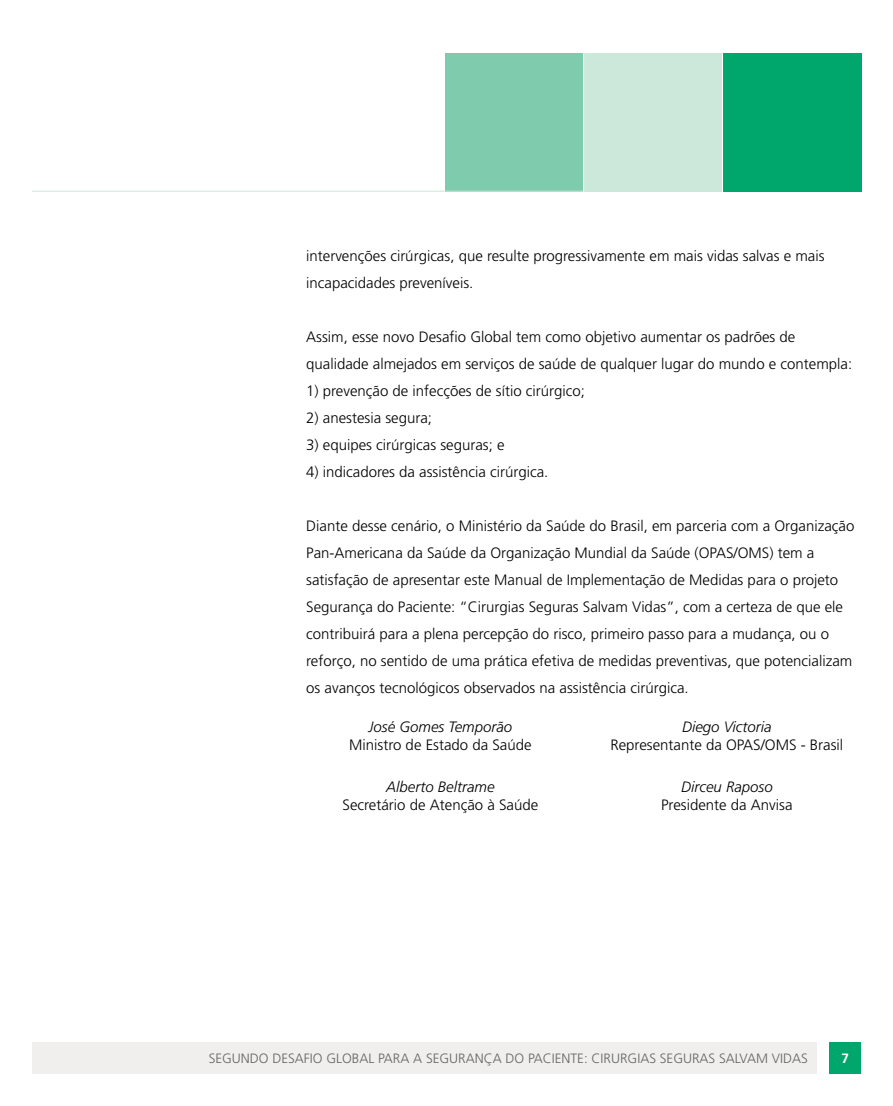
<style>
.page{position:relative;width:893px;height:1106px;background:#fff}
.page>*{position:absolute;margin:0;border:0;box-sizing:border-box;transform-origin:0 0}
.t1{font:300 15px/27px "Frutiger";color:#000}
.t2{font:italic 300 15px "Frutiger";color:#000}
.t3{font:300 13.5px "Frutiger";color:#636466}
.t4{font:700 13.5px "Frutiger";color:#fff}
</style>
<div class="page">
<div style="left:584px;top:53px;width:138px;height:138px;background:#cbe8db"></div>
<div style="left:445px;top:53px;width:138px;height:138px;background:#7fcbae"></div>
<div style="left:32px;top:1041px;width:784px;height:32px;background:#f0efed"></div>
<div style="left:829px;top:1041px;width:32px;height:32px;background:#00a76d"></div>
<hr style="left:32px;top:191px;width:829px;height:1px;background:#cbe8db">
<div style="left:723px;top:53px;width:138px;height:138px;background:#00a76d"></div>
<hr style="left:722px;top:53px;width:1px;height:139px;background:#fff">
<hr style="left:583px;top:53px;width:1px;height:139px;background:#fff">
<p class="t1" style="left:306px;top:242px;width:520px">intervenções cirúrgicas, que resulte progressivamente em mais vidas salvas e mais incapacidades preveníveis.</p>
<p class="t1" style="left:306px;top:323px;width:547px">Assim, esse novo Desafio Global tem como objetivo aumentar os padrões de qualidade almejados em serviços de saúde de qualquer lugar do mundo e contempla:</p>
<p class="t1" style="left:306px;top:377px;width:280px">1) prevenção de infecções de sítio cirúrgico;</p>
<p class="t1" style="left:306px;top:404px;width:127px">2) anestesia segura;</p>
<p class="t1" style="left:306px;top:431px;width:200px">3) equipes cirúrgicas seguras; e</p>
<p class="t1" style="left:306px;top:458px;width:244px">4) indicadores da assistência cirúrgica.</p>
<p class="t1" style="left:306px;top:512px;width:550px">Diante desse cenário, o Ministério da Saúde do Brasil, em parceria com a Organização Pan-Americana da Saúde da Organização Mundial da Saúde (OPAS/OMS) tem a satisfação de apresentar este Manual de Implementação de Medidas para o projeto Segurança do Paciente: “Cirurgias Seguras Salvam Vidas”, com a certeza de que ele contribuirá para a plena percepção do risco, primeiro passo para a mudança, ou o reforço, no sentido de uma prática efetiva de medidas preventivas, que potencializam os avanços tecnológicos observados na assistência cirúrgica.</p>
<p class="t2" style="left:369px;top:718px;width:145px">José Gomes Temporão</p>
<p class="t1" style="left:349px;top:731px;width:184px">Ministro de Estado da Saúde</p>
<p class="t2" style="left:682px;top:718px;width:91px">Diego Victoria</p>
<p class="t1" style="left:610px;top:731px;width:234px">Representante da OPAS/OMS - Brasil</p>
<p class="t2" style="left:386px;top:778px;width:110px">Alberto Beltrame</p>
<p class="t1" style="left:343px;top:791px;width:197px">Secretário de Atenção à Saúde</p>
<p class="t2" style="left:681px;top:778px;width:93px">Dirceu Raposo</p>
<p class="t1" style="left:661px;top:791px;width:133px">Presidente da Anvisa</p>
<p class="t3" style="left:209px;top:1050px;width:601px">SEGUNDO DESAFIO GLOBAL PARA A SEGURANÇA DO PACIENTE: CIRURGIAS SEGURAS SALVAM VIDAS</p>
<p class="t4" style="left:841px;top:1050px;width:9px">7</p>
</div>
